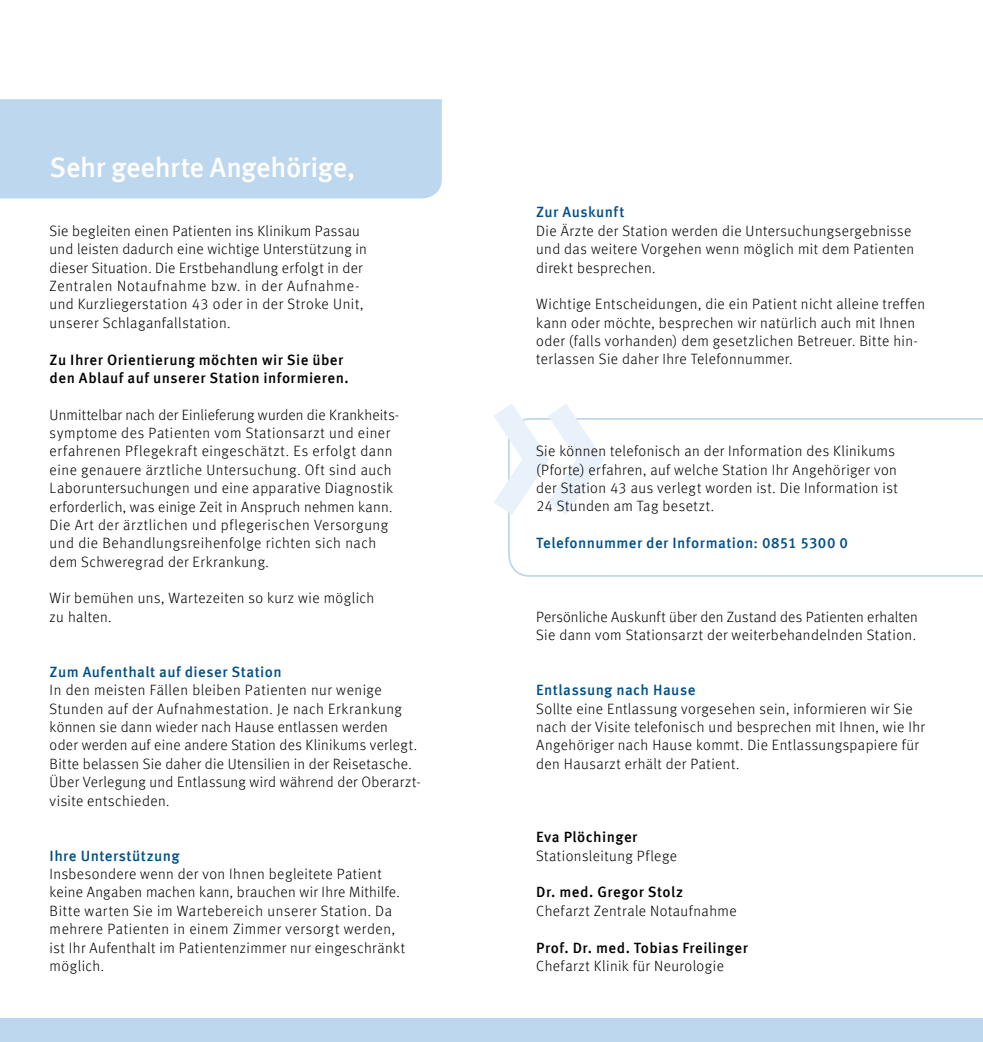
<style>
.page{position:relative;width:983px;height:1042px;background:#fff}
.page>*{position:absolute;margin:0;border:0;box-sizing:border-box;transform-origin:0 0}
.t1{font:500 28px "Meta Offc";letter-spacing:-.015em;color:#fff}
.t2{font:300 14.88px/18.4px "Meta Offc";letter-spacing:.03em;color:#000}
.t3{font:500 14.88px/18.4px "Meta Offc";letter-spacing:.03em;color:#000}
.t4{font:500 14.88px "Meta Offc";letter-spacing:.03em;color:#004f87}
</style>
<div class="page">
<div style="left:0;top:99px;width:441px;height:99px;background:#bdd7ef"></div>
<svg style="left:508px;top:418px;width:474px;height:159px"></svg>
<div style="left:0;top:1018px;width:982px;height:24px;background:#bdd7ef"></div>
<svg style="left:494px;top:404px;width:109px;height:111px"></svg>
<h1 class="t1" style="left:50px;top:151px;width:307px">Sehr geehrte Angehörige,</h1>
<p class="t2" style="left:50px;top:222px;width:319px">Sie begleiten einen Patienten ins Klinikum Passau und leisten dadurch eine wichtige Unterstützung in dieser Situation. Die Erstbehandlung erfolgt in der Zentralen Notaufnahme bzw. in der Aufnahme&shy;und Kurzliegerstation 43 oder in der Stroke Unit, unserer Schlaganfallstation.</p>
<p class="t3" style="left:50px;top:351px;width:300px">Zu Ihrer Orientierung möchten wir Sie über den Ablauf auf unserer Station informieren.</p>
<p class="t2" style="left:50px;top:406px;width:351px">Unmittelbar nach der Einlieferung wurden die Krankheits&shy;symptome des Patienten vom Stationsarzt und einer erfahrenen Pflegekraft eingeschätzt. Es erfolgt dann eine genauere ärztliche Untersuchung. Oft sind auch Laboruntersuchungen und eine apparative Diagnostik erforderlich, was einige Zeit in Anspruch nehmen kann.<br>Die Art der ärztlichen und pflegerischen Versorgung und die Behandlungsreihenfolge richten sich nach dem Schweregrad der Erkrankung.</p>
<p class="t2" style="left:50px;top:589px;width:326px">Wir bemühen uns, Wartezeiten so kurz wie möglich zu halten.</p>
<p class="t4" style="left:50px;top:663px;width:233px">Zum Aufenthalt auf dieser Station</p>
<p class="t2" style="left:50px;top:681px;width:372px">In den meisten Fällen bleiben Patienten nur wenige Stunden auf der Aufnahmestation. Je nach Erkrankung können sie dann wieder nach Hause entlassen werden<br>oder werden auf eine andere Station des Klinikums verlegt.<br>Bitte belassen Sie daher die Utensilien in der Reisetasche.<br>Über Verlegung und Entlassung wird während der Oberarzt&shy;visite entschieden.</p>
<p class="t4" style="left:50px;top:847px;width:131px">Ihre Unterstützung</p>
<p class="t2" style="left:50px;top:865px;width:357px">Insbesondere wenn der von Ihnen begleitete Patient keine Angaben machen kann, brauchen wir Ihre Mithilfe.<br>Bitte warten Sie im Wartebereich unserer Station. Da mehrere Patienten in einem Zimmer versorgt werden, ist Ihr Aufenthalt im Patientenzimmer nur eingeschränkt möglich.</p>
<p class="t4" style="left:536px;top:204px;width:90px">Zur Auskunft</p>
<p class="t2" style="left:536px;top:222px;width:379px">Die Ärzte der Station werden die Untersuchungsergebnisse und das weitere Vorgehen wenn möglich mit dem Patienten direkt besprechen.</p>
<p class="t2" style="left:536px;top:295px;width:390px">Wichtige Entscheidungen, die ein Patient nicht alleine treffen kann oder möchte, besprechen wir natürlich auch mit Ihnen oder (falls vorhanden) dem gesetzlichen Betreuer. Bitte hin&shy;terlassen Sie daher Ihre Telefonnummer.</p>
<p class="t2" style="left:536px;top:442px;width:363px">Sie können telefonisch an der Information des Klinikums (Pforte) erfahren, auf welche Station Ihr Angehöriger von der Station 43 aus verlegt worden ist. Die Information ist 24 Stunden am Tag besetzt.</p>
<p class="t4" style="left:536px;top:534px;width:313px">Telefonnummer der Information: 0851 5300 0</p>
<p class="t2" style="left:536px;top:608px;width:383px">Persönliche Auskunft über den Zustand des Patienten erhalten<br>Sie dann vom Stationsarzt der weiterbehandelnden Station.</p>
<p class="t4" style="left:536px;top:681px;width:161px">Entlassung nach Hause</p>
<p class="t2" style="left:536px;top:699px;width:390px">Sollte eine Entlassung vorgesehen sein, informieren wir Sie nach der Visite telefonisch und besprechen mit Ihnen, wie Ihr Angehöriger nach Hause kommt. Die Entlassungspapiere für den Hausarzt erhält der Patient.</p>
<p class="t3" style="left:536px;top:828px;width:103px">Eva Plöchinger</p>
<p class="t2" style="left:536px;top:846px;width:142px">Stationsleitung Pflege</p>
<p class="t3" style="left:536px;top:883px;width:148px">Dr. med. Gregor Stolz</p>
<p class="t2" style="left:536px;top:902px;width:202px">Chefarzt Zentrale Notaufnahme</p>
<p class="t3" style="left:536px;top:938px;width:213px">Prof. Dr. med. Tobias Freilinger</p>
<p class="t2" style="left:536px;top:957px;width:189px">Chefarzt Klinik für Neurologie</p>
</div>
